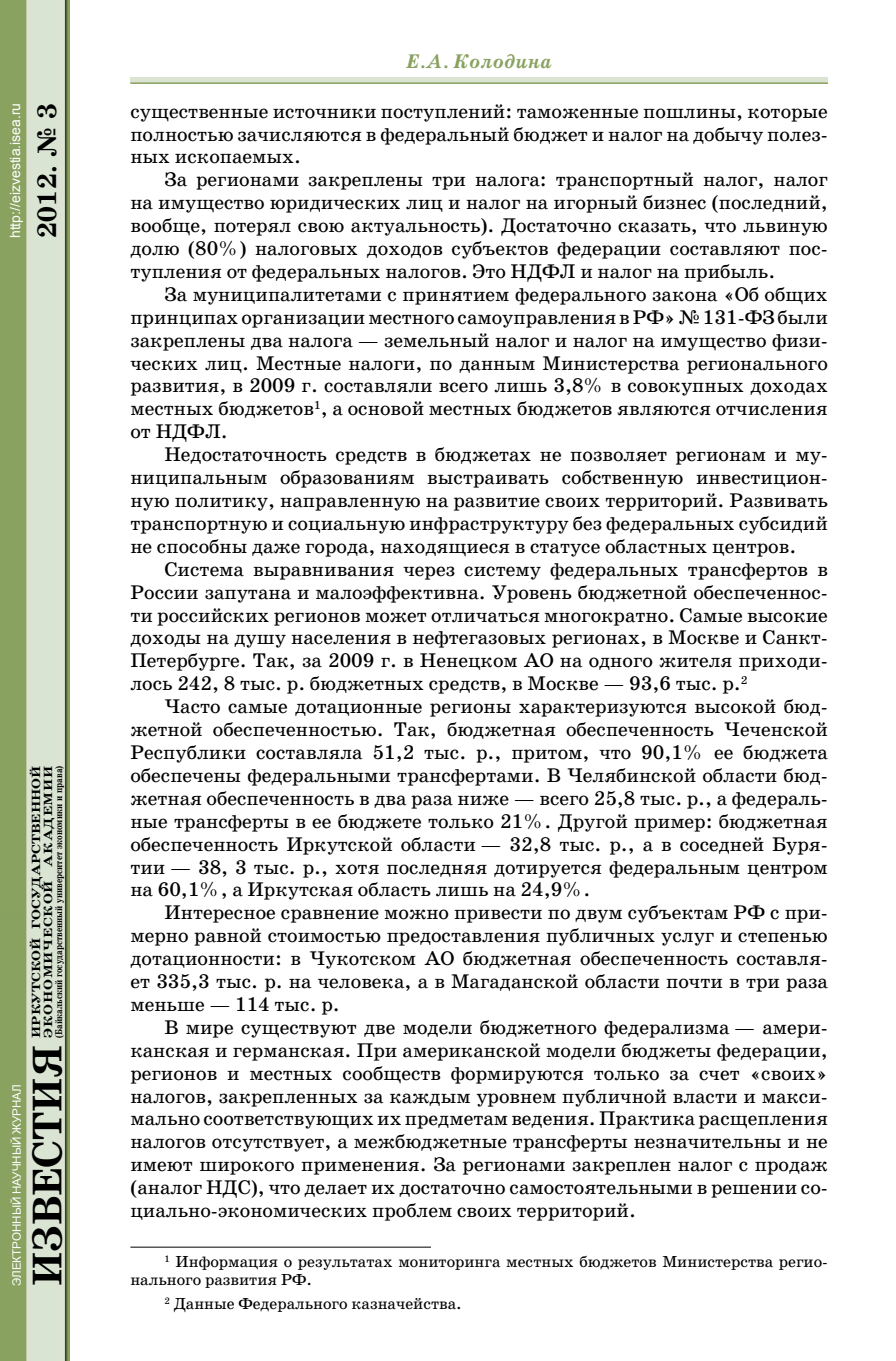
<style>
.page{position:relative;width:896px;height:1361px;background:#fff}
.page>*{position:absolute;margin:0;border:0;box-sizing:border-box;transform-origin:0 0}
.t1{font:700 42px "School Book C";color:#000}
.t2{font:700 27px "School Book C";color:#000}
.t3{font:20px/22.8px "School Book C";color:#000;text-align:justify}
.t4{font:italic 700 20px "School Book C";color:#89a260}
.t5{font:16.2px/18.2px "School Book C";color:#000}
.t6{font:14px "Arial";color:#fff}
.t7{font:700 12px/12px "School Book C";color:#000;scale:1.25 1}
.t8{font:11.6px "Arial";color:#fff}
.t9{font:700 10px "School Book C";color:#000;scale:.85 1}
</style>
<div class="page">
<div style="left:130px;top:77px;width:698px;height:7px;background:#dbe4d3"></div>
<img style="left:0;top:0;width:70px;height:1361px">
<hr style="left:130px;top:1246px;width:301px;height:1px;background:#000">
<hr style="left:130px;top:82px;width:698px;height:2px;background:#89a260">
<p class="t6" style="left:6px;top:238px;width:137px;rotate:-90deg">http://eizvestia.isea.ru</p>
<h2 class="t2" style="left:32px;top:238px;width:136px;rotate:-90deg">2012. № 3</h2>
<p class="t8" style="left:9px;top:1286px;width:203px;rotate:-90deg">ЭЛЕКТРОННЫЙ НАУЧНЫЙ ЖУРНАЛ</p>
<p class="t7" style="left:30px;top:1037px;width:219px;rotate:-90deg">ИРКУТСКОЙ ГОСУДАРСТВЕННОЙ<br>ЭКОНОМИЧЕСКОЙ АКАДЕМИИ</p>
<p class="t9" style="left:53px;top:1037px;width:322px;rotate:-90deg">(Байкальский государственный университет экономики и права)</p>
<h1 class="t1" style="left:24px;top:1286px;width:243px;rotate:-90deg">ИЗВЕСТИЯ</h1>
<p class="t4" style="left:406px;top:51px;width:147px">Е.А. Колодина</p>
<p class="t3" style="left:130px;top:100px;width:699px">существенные источники поступлений: таможенные пошлины, которые полностью зачисляются в федеральный бюджет и налог на добычу полез&shy;ных ископаемых.</p>
<p class="t3" style="left:130px;top:168px;width:699px;text-indent:34px">За регионами закреплены три налога: транспортный налог, налог на имущество юридических лиц и налог на игорный бизнес (последний, вообще, потерял свою актуальность). Достаточно сказать, что львиную долю (80%) налоговых доходов субъектов федерации составляют пос&shy;тупления от федеральных налогов. Это НДФЛ и налог на прибыль.</p>
<p class="t3" style="left:130px;top:283px;width:699px;text-indent:34px">За муниципалитетами с принятием федерального закона «Об общих принципах организации местного самоуправления в РФ» № 131-ФЗ были закреплены два налога — земельный налог и налог на имущество физи&shy;ческих лиц. Местные налоги, по данным Министерства регионального развития, в 2009 г. составляли всего лишь 3,8% в совокупных доходах местных бюджетов<sup>1</sup>, а основой местных бюджетов являются отчисления от НДФЛ.</p>
<p class="t3" style="left:130px;top:443px;width:699px;text-indent:34px">Недостаточность средств в бюджетах не позволяет регионам и му&shy;ниципальным образованиям выстраивать собственную инвестицион&shy;ную политику, направленную на развитие своих территорий. Развивать транспортную и социальную инфраструктуру без федеральных субсидий не способны даже города, находящиеся в статусе областных центров.</p>
<p class="t3" style="left:130px;top:558px;width:699px;text-indent:34px">Система выравнивания через систему федеральных трансфертов в России запутана и малоэффективна. Уровень бюджетной обеспеченнос&shy;ти российских регионов может отличаться многократно. Самые высокие доходы на душу населения в нефтегазовых регионах, в Москве и Санкт-Петербурге. Так, за 2009 г. в Ненецком АО на одного жителя приходи&shy;лось 242, 8 тыс. р. бюджетных средств, в Москве — 93,6 тыс. р.<sup>2</sup></p>
<p class="t3" style="left:130px;top:695px;width:699px;text-indent:34px">Часто самые дотационные регионы характеризуются высокой бюд&shy;жетной обеспеченностью. Так, бюджетная обеспеченность Чеченской Республики составляла 51,2 тыс. р., притом, что 90,1% ее бюджета обеспечены федеральными трансфертами. В Челябинской области бюд&shy;жетная обеспеченность в два раза ниже — всего 25,8 тыс. р., а федераль&shy;ные трансферты в ее бюджете только 21%. Другой пример: бюджетная обеспеченность Иркутской области — 32,8 тыс. р., а в соседней Буря&shy;тии — 38, 3 тыс. р., хотя последняя дотируется федеральным центром на 60,1%, а Иркутская область лишь на 24,9%.</p>
<p class="t3" style="left:130px;top:901px;width:699px;text-indent:34px">Интересное сравнение можно привести по двум субъектам РФ с при&shy;мерно равной стоимостью предоставления публичных услуг и степенью дотационности: в Чукотском АО бюджетная обеспеченность составля&shy;ет 335,3 тыс. р. на человека, а в Магаданской области почти в три раза меньше — 114 тыс. р.</p>
<p class="t3" style="left:130px;top:1016px;width:699px;text-indent:34px">В мире существуют две модели бюджетного федерализма — амери&shy;канская и германская. При американской модели бюджеты федерации, регионов и местных сообществ формируются только за счет «своих» налогов, закрепленных за каждым уровнем публичной власти и макси&shy;мально соответствующих их предметам ведения. Практика расщепления налогов отсутствует, а межбюджетные трансферты незначительны и не имеют широкого применения. За регионами закреплен налог с продаж (аналог НДС), что делает их достаточно самостоятельными в решении со&shy;циально-экономических проблем своих территорий.</p>
<p class="t5" style="left:130px;top:1253px;width:699px;text-indent:34px"><sup>1</sup> Информация о результатах мониторинга местных бюджетов Министерства регио&shy;нального развития РФ.</p>
<p class="t5" style="left:164px;top:1295px;width:299px"><sup>2</sup> Данные Федерального казначейства.</p>
</div>
